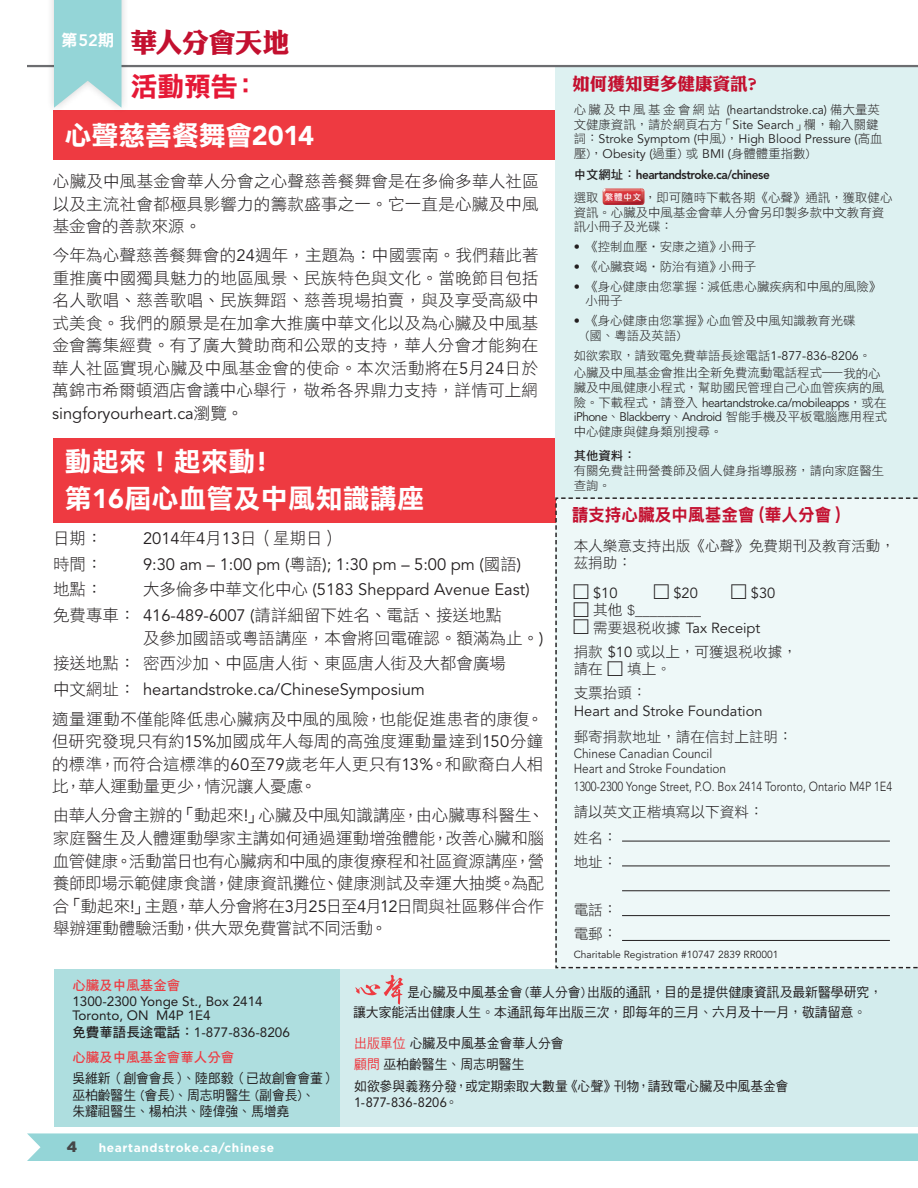
<style>
.page{position:relative;width:918px;height:1188px;background:#fff}
.page>*{position:absolute;margin:0;border:0;box-sizing:border-box;transform-origin:0 0}
.t1{font:27px/36.8px "DF Li Hei Std W7";letter-spacing:.01em;color:#fff}
.t2{font:27px "DF Li Hei Std W7";letter-spacing:-.01em;color:#fff}
.t3{font:27px "DF Li King Hei Std W8";letter-spacing:-.025em;color:#c3102f}
.t4{font:27px "DF Li Hei Std W7";color:#e51836}
.t5{font:17.55px "DF Hei Std W9";color:#c3102f;scale:.95 1}
.t6{font:17.55px "DF Li King Hei Std W8";color:#c3102f}
.t7{font:16.5px/22.5px "DF Li Hei Std W3";letter-spacing:.005em;color:#231f20;text-align:justify}
.t8{font:16.5px "Avenir LT Std";color:#231f20}
.t9{font:16.5px "DF Hei Std W9";color:#fff}
.t10{font:900 15px "Gotham";color:#454647}
.t11{font:14.55px/17.5px "DF Hei Std W3";color:#231f20}
.t12{font:14.55px "Avenir LT Std";color:#231f20}
.t13{font:13.5px/16.5px "DF Hei Std W5";color:#231f20;scale:.95 1}
.t14{font:13.5px/13.5px "Avenir LT Std";color:#231f20}
.t15{font:13.5px "DF Hei Std W7";color:#ee3a41}
.t16{font:13.5px "Avenir LT Std";color:#231f20;scale:.95 1}
.t17{font:300 13.2px "Avenir LT Std";color:#231f20;scale:.84 1}
.t18{font:300 13.2px/15.8px "Avenir LT Std";color:#231f20;scale:.9 1}
.t19{font:12.45px/14.5px "DF Hei Std W3";color:#231f20}
.t20{font:12.45px/14.5px "Avenir LT Std";letter-spacing:-.04em;color:#231f20;scale:.95 1}
.t21{font:12.45px "Avenir LT Std";color:#231f20}
.t22{font:12.45px "Avenir LT Std";color:#231f20;scale:.95 1}
.t23{font:800 12.45px "Avenir LT Std";letter-spacing:-.04em;color:#231f20;scale:.95 1}
.t24{font:12.45px "DF Hei Std W7";color:#231f20}
.t25{font:700 12px "Gotham";letter-spacing:.05em;color:#fff}
.t26{font:10.2px "Avenir LT Std";color:#231f20}
.t27{font:8.55px "DF Li Hei Std W5";color:#fff}
.s1{font-family:"Avenir LT Std";font-weight:800}
.s2{font-family:"Avenir LT Std";font-weight:900}
.s3{font-family:"Avenir LT Std"}
.s4{font-family:"DF Li Hei Std W3"}
.s5{font-family:"DF Hei Std W3"}
.s6{font-family:"DF Hei Std W7";font-weight:400}
.s7{font-size:20.4px}
.s8{font-family:"DF Hei Std W7"}
.s9{color:#ee3a41}
.s10{font-family:"DF Hei Std W5"}
</style>
<div class="page">
<div style="left:340px;top:969px;width:578px;height:157px;background:#d3eced"></div>
<div style="left:55px;top:969px;width:285px;height:157px;background:#aededf"></div>
<svg style="left:355px;top:975px;width:48px;height:30px"></svg>
<div style="left:53px;top:111px;width:580px;height:49px;background:#ee3a41"></div>
<div style="left:53px;top:438px;width:503px;height:85px;background:#ee3a41"></div>
<div style="left:556px;top:66px;width:362px;height:433px;background:#ddf1f1"></div>
<svg style="left:603px;top:188px;width:41px;height:17px"></svg>
<hr style="left:27px;top:65px;width:891px;height:2px;background:#6c6d70">
<div style="left:27px;top:1133px;width:891px;height:28px;background:#94d5d7"></div>
<div style="left:46px;top:0;width:84px;height:115px;background:#231f20;opacity:.2"></div>
<svg style="left:54px;top:0;width:68px;height:108px;background:#a1d9db"></svg>
<div style="left:555px;top:497px;width:363px;height:471px;background:#eef8f8"></div>
<p class="t9" style="left:61px;top:32px;width:55px">第<span class="s1">52</span>期</p>
<h1 class="t3" style="left:131px;top:28px;width:160px">華人分會天地</h1>
<h1 class="t4" style="left:131px;top:72px;width:130px">活動預告：</h1>
<h1 class="t2" style="left:65px;top:120px;width:251px">心聲慈善餐舞會<span class="s2">2014</span></h1>
<p class="t7" style="left:53px;top:170px;width:488px">心臟及中風基金會華人分會之心聲慈善餐舞會是在多倫多華人社區以及主流社會都極具影響力的籌款盛事之一。它一直是心臟及中風基金會的善款來源。</p>
<p class="t7" style="left:52px;top:244px;width:488px">今年為心聲慈善餐舞會的<span class="s3">24</span>週年，主題為：中國雲南。我們藉此著重推廣中國獨具魅力的地區風景、民族特色與文化。當晚節目包括名人歌唱、慈善歌唱、民族舞蹈、慈善現場拍賣，與及享受高級中式美食。我們的願景是在加拿大推廣中華文化以及為心臟及中風基金會籌集經費。有了廣大贊助商和公眾的支持，華人分會才能夠在華人社區實現心臟及中風基金會的使命。本次活動將在<span class="s3">5</span>月<span class="s3">24</span>日於萬錦市希爾頓酒店會議中心舉行，敬希各界鼎力支持，詳情可上網</p>
<p class="t8" style="left:52px;top:404px;width:193px">singforyourheart.ca<span class="s4">瀏覽。</span></p>
<h1 class="t1" style="left:65px;top:443px;width:361px">動起來！起來動<span class="s2">!<br></span>第<span class="s2">16</span>屆心血管及中風知識講座</h1>
<p class="t7" style="left:53px;top:526px;width:51px">日期：</p>
<p class="t7" style="left:143px;top:526px;width:198px"><span class="s3">2014</span>年<span class="s3">4</span>月<span class="s3">13</span>日（星期日）</p>
<p class="t7" style="left:53px;top:552px;width:51px">時間：</p>
<p class="t8" style="left:143px;top:554px;width:380px">9:30 am – 1:00 pm (<span class="s4">粵語</span>); 1:30 pm – 5:00 pm (<span class="s4">國語</span>)</p>
<p class="t7" style="left:53px;top:578px;width:51px">地點：</p>
<p class="t8" style="left:143px;top:580px;width:388px"><span class="s4">大多倫多中華文化中心</span> (5183 Sheppard Avenue East)</p>
<p class="t7" style="left:143px;top:604px;width:402px;text-indent:-90px">免費專車： <span class="s3">416-489-6007 (</span>請詳細留下姓名、電話、接送地點<br>及參加國語或粵語講座，本會將回電確認。額滿為止。<span class="s3">)</span></p>
<p class="t7" style="left:53px;top:652px;width:455px">接送地點：密西沙加、中區唐人街、東區唐人街及大都會廣場</p>
<p class="t8" style="left:53px;top:680px;width:373px"><span class="s4">中文網址：</span> heartandstroke.ca/ChineseSymposium</p>
<p class="t7" style="left:52px;top:707px;width:493px">適量運動不僅能降低患心臟病及中風的風險，也能促進患者的康復。但研究發現只有約<span class="s3">15%</span>加國成年人每周的高強度運動量達到<span class="s3">150</span>分鐘的標準，而符合這標準的<span class="s3">60</span>至<span class="s3">79</span>歲老年人更只有<span class="s3">13%</span>。和歐裔白人相比，華人運動量更少，情況讓人憂慮。</p>
<p class="t7" style="left:53px;top:804px;width:493px">由華人分會主辦的「動起來<span class="s3">!</span>」心臟及中風知識講座，由心臟專科醫生、家庭醫生及人體運動學家主講如何通過運動增強體能，改善心臟和腦血管健康。活動當日也有心臟病和中風的康復療程和社區資源講座，營養師即場示範健康食譜，健康資訊攤位、健康測試及幸運大抽獎。為配合「動起來<span class="s3">!</span>」主題，華人分會將在<span class="s3">3</span>月<span class="s3">25</span>日至<span class="s3">4</span>月<span class="s3">12</span>日間與社區夥伴合作舉辦運動體驗活動，供大眾免費嘗試不同活動。</p>
<p class="t6" style="left:572px;top:74px;width:186px">如何獲知更多健康資訊?</p>
<p class="t22" style="left:574px;top:103px;width:324px"><span class="s5">心臟及中風基金會網站</span> (heartandstroke.ca) <span class="s5">備大量英</span></p>
<p class="t19" style="left:574px;top:117px;width:306px">文健康資訊，請於網頁右方「<span class="s3">Site Search</span>」欄，輸入關鍵</p>
<p class="t21" style="left:574px;top:132px;width:310px"><span class="s5">詞：</span>Stroke Symptom (<span class="s5">中風)，</span>High Blood Pressure (<span class="s5">高血</span></p>
<p class="t19" style="left:574px;top:146px;width:238px">壓)，<span class="s3">Obesity (</span>過重) 或 <span class="s3">BMI (</span>身體體重指數)</p>
<p class="t23" style="left:574px;top:167px;width:208px"><span class="s6">中文網址：</span>heartandstroke.ca/chinese</p>
<p class="t19" style="left:574px;top:190px;width:26px">選取</p>
<p class="t19" style="left:574px;top:190px;width:320px;text-indent:70px">，即可隨時下載各期《心聲》通訊，獲取健心資訊。心臟及中風基金會華人分會另印製多款中文教育資訊小冊子及光碟：</p>
<p class="t19" style="left:574px;top:239px;width:184px"><span class="s3">•</span> 《控制血壓•安康之道》小冊子</p>
<p class="t19" style="left:574px;top:259px;width:184px"><span class="s3">•</span> 《心臟衰竭•防治有道》小冊子</p>
<p class="t19" style="left:585px;top:279px;width:297px;text-indent:-12px"><span class="s3">•</span> 《身心健康由您掌握：減低患心臟疾病和中風的風險》小冊子</p>
<p class="t19" style="left:585px;top:313px;width:272px;text-indent:-12px"><span class="s3">•</span> 《身心健康由您掌握》心血管及中風知識教育光碟(國、粵語及英語)</p>
<p class="t19" style="left:574px;top:346px;width:308px;line-height:17.9px">如欲索取，請致電免費華語長途電話<span class="s3">1-877-836-8206</span>。心臟及中風基金會推出全新免費流動電話程式<span class="s7">―</span>我的心</p>
<p class="t19" style="left:574px;top:380px;width:312px">臟及中風健康小程式，幫助國民管理自己心血管疾病的風</p>
<p class="t20" style="left:574px;top:396px;width:332px"><span class="s5">險。下載程式，請登入</span> heartandstroke.ca/mobileapps<span class="s5">，或在</span>iPhone<span class="s5">、</span>Blackberry<span class="s5">、</span>Android <span class="s5">智能手機及平板電腦應用程式</span></p>
<p class="t19" style="left:574px;top:424px;width:151px">中心健康與健身類別搜尋。</p>
<p class="t24" style="left:574px;top:449px;width:64px">其他資料：</p>
<p class="t19" style="left:574px;top:463px;width:312px">有關免費註冊營養師及個人健身指導服務，請向家庭醫生查詢。</p>
<p class="t27" style="left:605px;top:192px;width:38px">繁體中文</p>
<p class="t5" style="left:572px;top:505px;width:293px">請支持心臟及中風基金會（華人分會）</p>
<p class="t11" style="left:574px;top:537px;width:323px">本人樂意支持出版《心聲》免費期刊及教育活動，茲捐助：</p>
<p class="t12" style="left:593px;top:584px;width:26px">$10</p>
<p class="t12" style="left:674px;top:584px;width:26px">$20</p>
<p class="t12" style="left:751px;top:584px;width:26px">$30</p>
<p class="t11" style="left:593px;top:601px;width:109px">其他 $_________</p>
<p class="t12" style="left:593px;top:619px;width:169px"><span class="s5">需要退稅收據</span> Tax Receipt</p>
<p class="t11" style="left:574px;top:643px;width:225px">捐款 <span class="s3">$10</span> 或以上，可獲退稅收據，請在</p>
<p class="t11" style="left:574px;top:657px;width:99px;line-height:24.2px;text-indent:54px">填上。支票抬頭：</p>
<p class="t12" style="left:574px;top:703px;width:190px">Heart and Stroke Foundation</p>
<p class="t11" style="left:574px;top:728px;width:221px">郵寄捐款地址，請在信封上註明：</p>
<p class="t18" style="left:574px;top:745px;width:171px">Chinese Canadian Council<br>Heart and Stroke Foundation</p>
<p class="t17" style="left:574px;top:779px;width:381px">1300-2300 Yonge Street, P.O. Box 2414 Toronto, Ontario M4P 1E4</p>
<p class="t11" style="left:574px;top:799px;width:191px;line-height:26px">請以英文正楷填寫以下資料：姓名：</p>
<p class="t11" style="left:574px;top:853px;width:45px">地址：</p>
<p class="t11" style="left:574px;top:898px;width:45px;line-height:24.2px">電話：電郵：</p>
<p class="t26" style="left:574px;top:949px;width:206px">Charitable Registration #10747 2839 RR0001</p>
<p class="t15" style="left:72px;top:977px;width:110px">心臟及中風基金會</p>
<p class="t14" style="left:72px;top:995px;width:192px">1300-2300 Yonge St., Box 2414<br>Toronto, ON M4P 1E4</p>
<p class="t14" style="left:72px;top:1025px;width:219px"><span class="s8">免費華語長途電話：</span>1-877-836-8206</p>
<p class="t15" style="left:72px;top:1050px;width:164px">心臟及中風基金會華人分會</p>
<p class="t13" style="left:72px;top:1070px;width:279px">吳維新（創會會長）、陸郎毅（已故創會會董）巫柏齡醫生 (會長)、周志明醫生 (副會長)、<br>朱耀祖醫生、楊柏洪、陸偉強、馬增堯</p>
<p class="t10" style="left:67px;top:1136px;width:12px">4</p>
<p class="t25" style="left:99px;top:1141px;width:177px">heartandstroke.ca/chinese</p>
<p class="t13" style="left:353px;top:982px;width:558px;line-height:19.5px;text-indent:54px">是心臟及中風基金會 (華人分會) 出版的通訊，目的是提供健康資訊及最新醫學研究，讓大家能活出健康人生。本通訊每年出版三次，即每年的三月、六月及十一月，敬請留意。</p>
<p class="t13" style="left:354px;top:1033px;width:222px;line-height:20.4px"><span class="s9">出版單位</span> 心臟及中風基金會華人分會<span class="s9">顧問</span>巫柏齡醫生、周志明醫生</p>
<p class="t13" style="left:354px;top:1077px;width:459px">如欲參與義務分發，或定期索取大數量《心聲》刊物，請致電心臟及中風基金會</p>
<p class="t16" style="left:354px;top:1095px;width:111px">1-877-836-8206<span class="s10">。</span></p>
</div>
